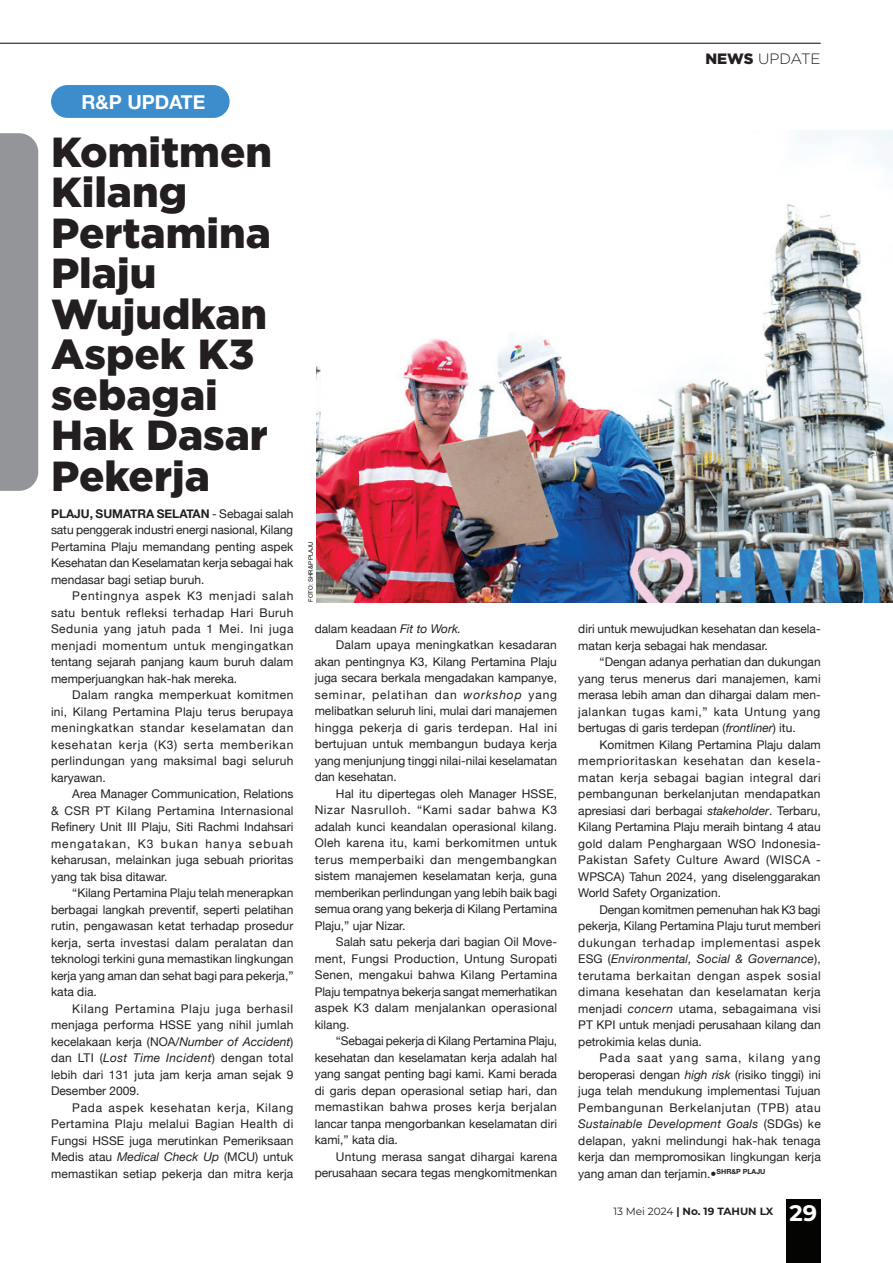
<style>
.page{position:relative;width:893px;height:1263px;background:#fff}
.page>*{position:absolute;margin:0;border:0;box-sizing:border-box;transform-origin:0 0}
.t1{font:900 42px/40.5px "Gotham";color:#231f20}
.t2{font:700 19.5px "Helvetica Neue";color:#fff}
.t3{font:300 15px "Gotham";color:#231f20}
.t4{font:12px/16.5px "Helvetica Neue";color:#231f20;text-align:justify}
.t5{font:12px "Helvetica Neue";letter-spacing:.02em;color:#231f20}
.t6{font:12px "Helvetica Neue";letter-spacing:.04em;color:#231f20}
.t7{font:12px "Helvetica Neue";letter-spacing:.03em;color:#231f20}
.t8{font:12px "Helvetica Neue";letter-spacing:.07em;color:#231f20}
.t9{font:12px "Helvetica Neue";letter-spacing:.055em;color:#231f20}
.t10{font:700 10.5px "Montserrat";color:#231f20}
.t11{font:6px "Arial";color:#040503}
.s1{font-weight:700}
.s2{font-style:italic}
.s3{font-weight:900}
.s4{font-weight:300}
.s5{font-weight:400}
.s6{font-size:22.5px;color:#fff}
</style>
<div class="page">
<div style="left:786px;top:1199px;width:35px;height:64px;background:#040503"></div>
<hr style="left:0;top:43px;width:821px;height:1px;background:#040503">
<div style="left:0;top:133px;width:38px;height:358px;background:#939598"></div>
<img style="left:316px;top:131px;width:577px;height:471px">
<div style="left:51px;top:85px;width:179px;height:33px;background:#3d8ccb;border-radius:16px"></div>
<h2 class="t2" style="left:81px;top:87px;width:125px">R&amp;P UPDATE</h2>
<h1 class="t1" style="left:51px;top:131px;width:223px">Komitmen<br>Kilang<br>Pertamina<br>Plaju<br>Wujudkan<br>Aspek K3 sebagai<br>Hak Dasar<br>Pekerja</h1>
<p class="t4" style="left:51px;top:506px;width:244px"><span class="s1">PLAJU, SUMATRA SELATAN</span> - Sebagai salah satu penggerak industri energi nasional, Kilang Pertamina Plaju memandang penting aspek Kesehatan dan Keselamatan kerja sebagai hak mendasar bagi setiap buruh.</p>
<p class="t4" style="left:51px;top:588px;width:244px;text-indent:21px">Pentingnya aspek K3 menjadi salah satu bentuk refleksi terhadap Hari Buruh Sedunia yang jatuh pada 1 Mei. Ini juga menjadi momentum untuk mengingatkan tentang sejarah panjang kaum buruh dalam memperjuangkan hak-hak mereka.</p>
<p class="t4" style="left:51px;top:687px;width:244px;text-indent:21px">Dalam rangka memperkuat komitmen ini, Kilang Pertamina Plaju terus berupaya meningkatkan standar keselamatan dan kesehatan kerja (K3) serta memberikan perlindungan yang maksimal bagi seluruh karyawan.</p>
<p class="t4" style="left:51px;top:786px;width:244px;text-indent:21px">Area Manager Communication, Relations &amp; CSR PT Kilang Pertamina Internasional Refinery Unit III Plaju, Siti Rachmi Indahsari mengatakan, K3 bukan hanya sebuah keharusan, melainkan juga sebuah prioritas yang tak bisa ditawar.</p>
<p class="t4" style="left:51px;top:885px;width:244px;text-indent:21px">“Kilang Pertamina Plaju telah menerapkan berbagai langkah preventif, seperti pelatihan rutin, pengawasan ketat terhadap prosedur kerja, serta investasi dalam peralatan dan teknologi terkini guna memastikan lingkungan kerja yang aman dan sehat bagi para pekerja,” kata dia.</p>
<p class="t4" style="left:51px;top:1001px;width:244px;text-indent:21px">Kilang Pertamina Plaju juga berhasil menjaga performa HSSE yang nihil jumlah kecelakaan kerja (NOA/<span class="s2">Number of Accident</span>) dan LTI (<span class="s2">Lost Time Incident</span>) dengan total lebih dari 131 juta jam kerja aman sejak 9<br>Desember 2009.</p>
<p class="t4" style="left:51px;top:1100px;width:244px;text-indent:21px">Pada aspek kesehatan kerja, Kilang Pertamina Plaju melalui Bagian Health di Fungsi HSSE juga merutinkan Pemeriksaan Medis atau <span class="s2">Medical Check Up</span> (MCU) untuk memastikan setiap pekerja dan mitra kerja</p>
<p class="t11" style="left:307px;top:602px;width:62px;rotate:-90deg">FOTO: SHR&amp;P PLAJU</p>
<p class="t4" style="left:315px;top:621px;width:148px">dalam keadaan <span class="s2">Fit to Work.</span></p>
<p class="t5" style="left:336px;top:636px;width:223px">Dalam upaya meningkatkan kesadaran</p>
<p class="t4" style="left:315px;top:654px;width:244px">akan pentingnya K3, Kilang Pertamina Plaju</p>
<p class="t4" style="left:315px;top:670px;width:244px">juga secara berkala mengadakan kampanye,</p>
<p class="t8" style="left:315px;top:686px;width:244px">seminar, pelatihan dan <span class="s2">workshop</span> yang</p>
<p class="t4" style="left:315px;top:703px;width:244px">melibatkan seluruh lini, mulai dari manajemen</p>
<p class="t6" style="left:315px;top:719px;width:244px">hingga pekerja di garis terdepan. Hal ini</p>
<p class="t5" style="left:315px;top:735px;width:244px">bertujuan untuk membangun budaya kerja</p>
<p class="t4" style="left:315px;top:753px;width:244px">yang menjunjung tinggi nilai-nilai keselamatan</p>
<p class="t4" style="left:315px;top:769px;width:84px">dan kesehatan.</p>
<p class="t4" style="left:336px;top:786px;width:223px">Hal itu dipertegas oleh Manager HSSE,</p>
<p class="t9" style="left:315px;top:801px;width:244px">Nizar Nasrulloh. “Kami sadar bahwa K3</p>
<p class="t4" style="left:315px;top:819px;width:244px">adalah kunci keandalan operasional kilang.</p>
<p class="t7" style="left:315px;top:834px;width:244px">Oleh karena itu, kami berkomitmen untuk</p>
<p class="t6" style="left:315px;top:851px;width:244px">terus memperbaiki dan mengembangkan</p>
<p class="t4" style="left:315px;top:868px;width:244px">sistem manajemen keselamatan kerja, guna</p>
<p class="t4" style="left:315px;top:885px;width:244px">memberikan perlindungan yang lebih baik bagi</p>
<p class="t4" style="left:315px;top:901px;width:244px">semua orang yang bekerja di Kilang Pertamina</p>
<p class="t4" style="left:315px;top:918px;width:92px">Plaju,” ujar Nizar.</p>
<p class="t4" style="left:336px;top:934px;width:221px">Salah satu pekerja dari bagian Oil Move-</p>
<p class="t5" style="left:315px;top:950px;width:244px">ment, Fungsi Production, Untung Suropati</p>
<p class="t5" style="left:315px;top:966px;width:244px">Senen, mengakui bahwa Kilang Pertamina</p>
<p class="t4" style="left:315px;top:984px;width:244px">Plaju tempatnya bekerja sangat memerhatikan</p>
<p class="t7" style="left:315px;top:999px;width:244px">aspek K3 dalam menjalankan operasional</p>
<p class="t4" style="left:315px;top:1017px;width:36px">kilang.</p>
<p class="t4" style="left:336px;top:1033px;width:223px">“Sebagai pekerja di Kilang Pertamina Plaju,</p>
<p class="t4" style="left:315px;top:1050px;width:244px">kesehatan dan keselamatan kerja adalah hal</p>
<p class="t4" style="left:315px;top:1066px;width:244px">yang sangat penting bagi kami. Kami berada</p>
<p class="t4" style="left:315px;top:1083px;width:244px">di garis depan operasional setiap hari, dan</p>
<p class="t6" style="left:315px;top:1098px;width:244px">memastikan bahwa proses kerja berjalan</p>
<p class="t4" style="left:315px;top:1116px;width:244px">lancar tanpa mengorbankan keselamatan diri</p>
<p class="t4" style="left:315px;top:1132px;width:85px">kami,” kata dia.</p>
<p class="t5" style="left:336px;top:1148px;width:223px">Untung merasa sangat dihargai karena</p>
<p class="t4" style="left:315px;top:1165px;width:244px">perusahaan secara tegas mengkomitmenkan</p>
<p class="t3" style="left:705px;top:49px;width:117px"><span class="s3">NEWS</span> UPDATE</p>
<p class="t4" style="left:578px;top:621px;width:243px">diri untuk mewujudkan kesehatan dan kesela&shy;matan kerja sebagai hak mendasar.</p>
<p class="t4" style="left:578px;top:654px;width:244px;text-indent:21px">“Dengan adanya perhatian dan dukungan yang terus menerus dari manajemen, kami merasa lebih aman dan dihargai dalam men&shy;jalankan tugas kami,” kata Untung yang bertugas di garis terdepan (<span class="s2">frontliner</span>) itu.</p>
<p class="t4" style="left:578px;top:737px;width:244px;text-indent:21px">Komitmen Kilang Pertamina Plaju dalam memprioritaskan kesehatan dan kesela&shy;matan kerja sebagai bagian integral dari pembangunan berkelanjutan mendapatkan apresiasi dari berbagai <span class="s2">stakeholder</span>. Terbaru, Kilang Pertamina Plaju meraih bintang 4 atau gold dalam Penghargaan WSO Indonesia-Pakistan Safety Culture Award (WISCA - WPSCA) Tahun 2024, yang diselenggarakan World Safety Organization.</p>
<p class="t4" style="left:578px;top:902px;width:244px;text-indent:21px">Dengan komitmen pemenuhan hak K3 bagi pekerja, Kilang Pertamina Plaju turut memberi dukungan terhadap implementasi aspek ESG (<span class="s2">Environmental, Social &amp; Governance</span>), terutama berkaitan dengan aspek sosial dimana kesehatan dan keselamatan kerja menjadi <span class="s2">concern</span> utama, sebagaimana visi PT KPI untuk menjadi perusahaan kilang dan petrokimia kelas dunia.</p>
<p class="t4" style="left:578px;top:1050px;width:244px;text-indent:21px">Pada saat yang sama, kilang yang beroperasi dengan <span class="s2">high risk</span> (risiko tinggi) ini juga telah mendukung implementasi Tujuan Pembangunan Berkelanjutan (TPB) atau <span class="s2">Sustainable Development Goals</span> (SDGs) ke delapan, yakni melindungi hak-hak tenaga kerja dan mempromosikan lingkungan kerja yang aman dan terjamin.<span class="s4">•</span><sup>SHR&amp;P</sup> <sup>PLAJU</sup></p>
<p class="t10" style="left:613px;top:1204px;width:205px"><span class="s5">13 Mei 2024</span> | No. 19 TAHUN LX <span class="s6">29</span></p>
</div>
